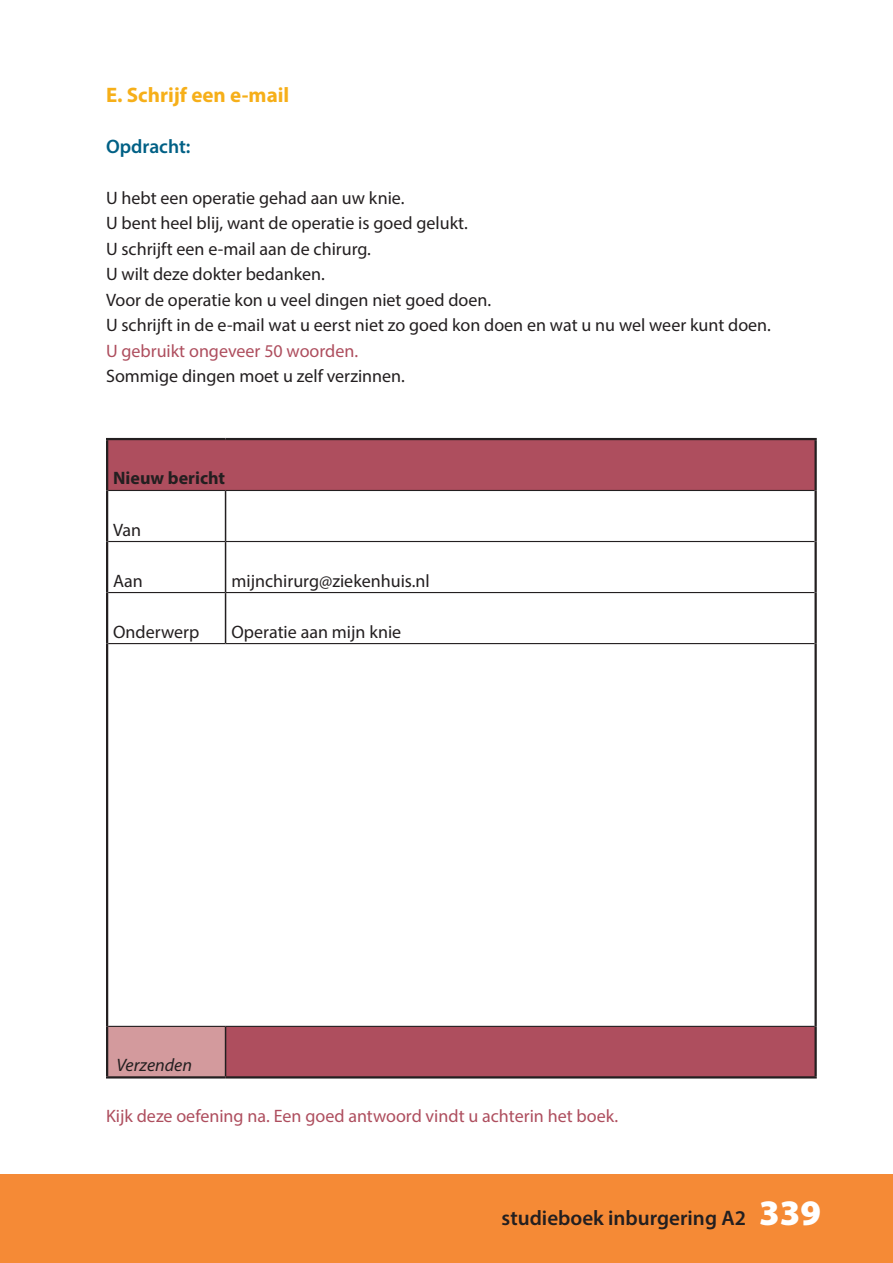
<style>
.page{position:relative;width:893px;height:1263px;background:#fff}
.page>*{position:absolute;margin:0;border:0;box-sizing:border-box;transform-origin:0 0}
.t1{font:600 21px "Myriad Pro";color:#231f20}
.t2{font:700 21px "Myriad Pro";color:#f6af19}
.t3{font:600 19.5px "Myriad Pro";color:#006085}
.t4{font:18px/25.5px "Myriad Pro";color:#231f20}
.t5{font:18px "Myriad Pro";color:#ae4e5e}
.t6{font:700 18px "Myriad Pro";color:#231f20}
.t7{font:italic 18px "Myriad Pro";color:#231f20}
.s1{font-weight:900;font-size:36px;color:#fff}
</style>
<div class="page">
<div style="left:0;top:1173px;width:892px;height:89px;background:#f58a36"></div>
<svg style="left:108px;top:440px;width:706px;height:635px"></svg>
<div style="left:107px;top:1026px;width:118px;height:51px;background:#d39a9d"></div>
<hr style="left:106px;top:438px;width:119px;height:2px;background:#231f20">
<hr style="left:106px;top:440px;width:2px;height:50px;background:#231f20">
<hr style="left:225px;top:438px;width:591px;height:2px;background:#231f20">
<hr style="left:814px;top:440px;width:2px;height:50px;background:#231f20">
<hr style="left:106px;top:490px;width:2px;height:51px;background:#231f20">
<hr style="left:814px;top:490px;width:2px;height:51px;background:#231f20">
<hr style="left:106px;top:541px;width:2px;height:51px;background:#231f20">
<hr style="left:814px;top:541px;width:2px;height:51px;background:#231f20">
<hr style="left:106px;top:592px;width:2px;height:51px;background:#231f20">
<hr style="left:814px;top:592px;width:2px;height:51px;background:#231f20">
<hr style="left:106px;top:643px;width:2px;height:383px;background:#231f20">
<hr style="left:814px;top:643px;width:2px;height:383px;background:#231f20">
<hr style="left:106px;top:1026px;width:2px;height:49px;background:#231f20">
<hr style="left:814px;top:1026px;width:2px;height:49px;background:#231f20">
<hr style="left:106px;top:1075px;width:119px;height:3px;background:#231f20">
<hr style="left:225px;top:1075px;width:591px;height:3px;background:#231f20">
<hr style="left:108px;top:490px;width:117px;height:1px;background:#231f20">
<hr style="left:225px;top:490px;width:589px;height:1px;background:#231f20">
<hr style="left:108px;top:541px;width:117px;height:1px;background:#231f20">
<hr style="left:225px;top:541px;width:589px;height:1px;background:#231f20">
<hr style="left:108px;top:592px;width:117px;height:1px;background:#231f20">
<hr style="left:225px;top:592px;width:589px;height:1px;background:#231f20">
<hr style="left:108px;top:643px;width:117px;height:1px;background:#231f20">
<hr style="left:225px;top:643px;width:589px;height:1px;background:#231f20">
<hr style="left:108px;top:1025px;width:117px;height:1px;background:#231f20">
<hr style="left:225px;top:1025px;width:589px;height:1px;background:#231f20">
<hr style="left:225px;top:491px;width:1px;height:50px;background:#231f20">
<hr style="left:225px;top:542px;width:1px;height:50px;background:#231f20">
<hr style="left:225px;top:593px;width:1px;height:50px;background:#231f20">
<hr style="left:225px;top:1026px;width:1px;height:49px;background:#231f20">
<p class="t2" style="left:106px;top:81px;width:185px">E. Schrijf een e-mail</p>
<p class="t3" style="left:106px;top:134px;width:86px">Opdracht:</p>
<p class="t4" style="left:106px;top:185px;width:666px">U hebt een operatie gehad aan uw knie.<br>U bent heel blij, want de operatie is goed gelukt.<br>U schrijft een e-mail aan de chirurg.<br>U wilt deze dokter bedanken.<br>Voor de operatie kon u veel dingen niet goed doen.<br>U schrijft in de e-mail wat u eerst niet zo goed kon doen en wat u nu wel weer kunt doen.</p>
<p class="t5" style="left:106px;top:340px;width:253px">U gebruikt ongeveer 50 woorden.</p>
<p class="t4" style="left:106px;top:363px;width:300px">Sommige dingen moet u zelf verzinnen.</p>
<p class="t6" style="left:113px;top:466px;width:113px">Nieuw bericht</p>
<p class="t4" style="left:113px;top:516px;width:30px">Van</p>
<p class="t4" style="left:113px;top:567px;width:31px">Aan</p>
<p class="t4" style="left:231px;top:567px;width:200px">mijnchirurg@ziekenhuis.nl</p>
<p class="t4" style="left:113px;top:618px;width:88px">Onderwerp</p>
<p class="t4" style="left:231px;top:618px;width:171px">Operatie aan mijn knie</p>
<p class="t7" style="left:116px;top:1053px;width:77px">Verzenden</p>
<p class="t5" style="left:106px;top:1104px;width:513px">Kijk deze oefening na. Een goed antwoord vindt u achterin het boek.</p>
<p class="t1" style="left:501px;top:1203px;width:321px">studieboek inburgering A2 <span class="s1">339</span></p>
</div>
